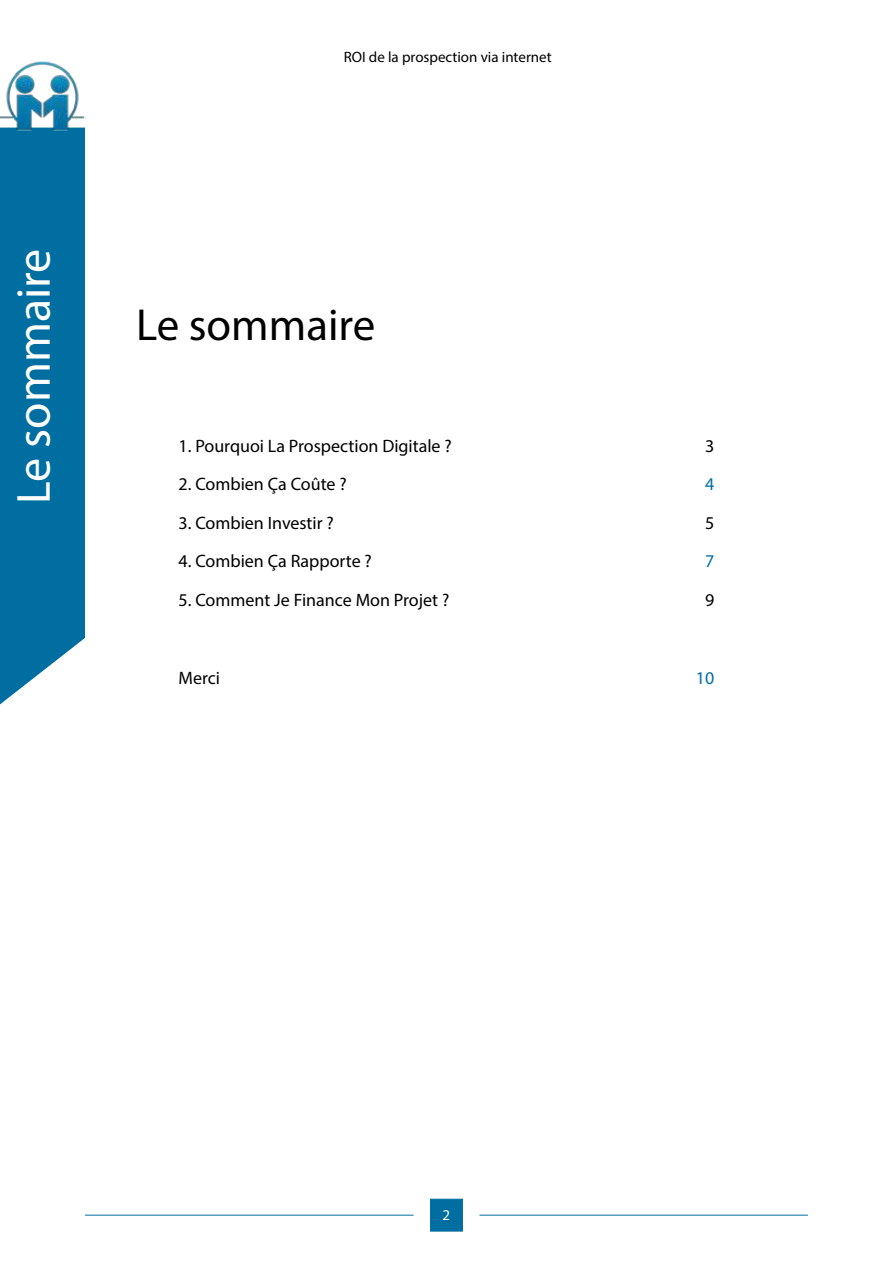
<style>
.page{position:relative;width:893px;height:1263px;background:#fff}
.page>*{position:absolute;margin:0;border:0;box-sizing:border-box;transform-origin:0 0}
.t1{font:48px "Myriad Pro";color:#fff}
.t2{font:45px "Myriad Pro";color:#000}
.t3{font:18px "Myriad Pro";color:#000}
.t4{font:18px "Myriad Pro";color:#006ea0}
.t5{font:15px "Myriad Pro";color:#000}
.t6{font:15px "Myriad Pro";color:#fff}
</style>
<div class="page">
<div style="left:430px;top:1199px;width:33px;height:32px;background:#006ea0;border:1px solid #006ea0"></div>
<hr style="left:85px;top:1215px;width:329px;height:1px;background:#006ea0">
<hr style="left:479px;top:1215px;width:329px;height:1px;background:#006ea0">
<div style="left:0;top:135px;width:85px;height:569px;background:#006ea0"></div>
<img style="left:0;top:61px;width:85px;height:74px">
<h1 class="t1" style="left:4px;top:504px;width:257px;rotate:-90deg">Le sommaire</h1>
<p class="t5" style="left:344px;top:48px;width:210px">ROI de la prospection via internet</p>
<h2 class="t2" style="left:136px;top:297px;width:241px">Le sommaire</h2>
<p class="t3" style="left:179px;top:434px;width:275px">1. Pourquoi La Prospection Digitale ?</p>
<p class="t3" style="left:705px;top:434px;width:11px">3</p>
<p class="t3" style="left:179px;top:473px;width:170px">2. Combien Ça Coûte ?</p>
<p class="t4" style="left:705px;top:473px;width:11px">4</p>
<p class="t3" style="left:179px;top:512px;width:157px">3. Combien Investir ?</p>
<p class="t3" style="left:705px;top:512px;width:11px">5</p>
<p class="t3" style="left:179px;top:550px;width:195px">4. Combien Ça Rapporte ?</p>
<p class="t4" style="left:705px;top:550px;width:11px">7</p>
<p class="t3" style="left:179px;top:589px;width:272px">5. Comment Je Finance Mon Projet ?</p>
<p class="t3" style="left:705px;top:589px;width:11px">9</p>
<p class="t3" style="left:179px;top:666px;width:43px">Merci</p>
<p class="t4" style="left:696px;top:666px;width:20px">10</p>
<p class="t6" style="left:443px;top:1205px;width:9px">2</p>
</div>
